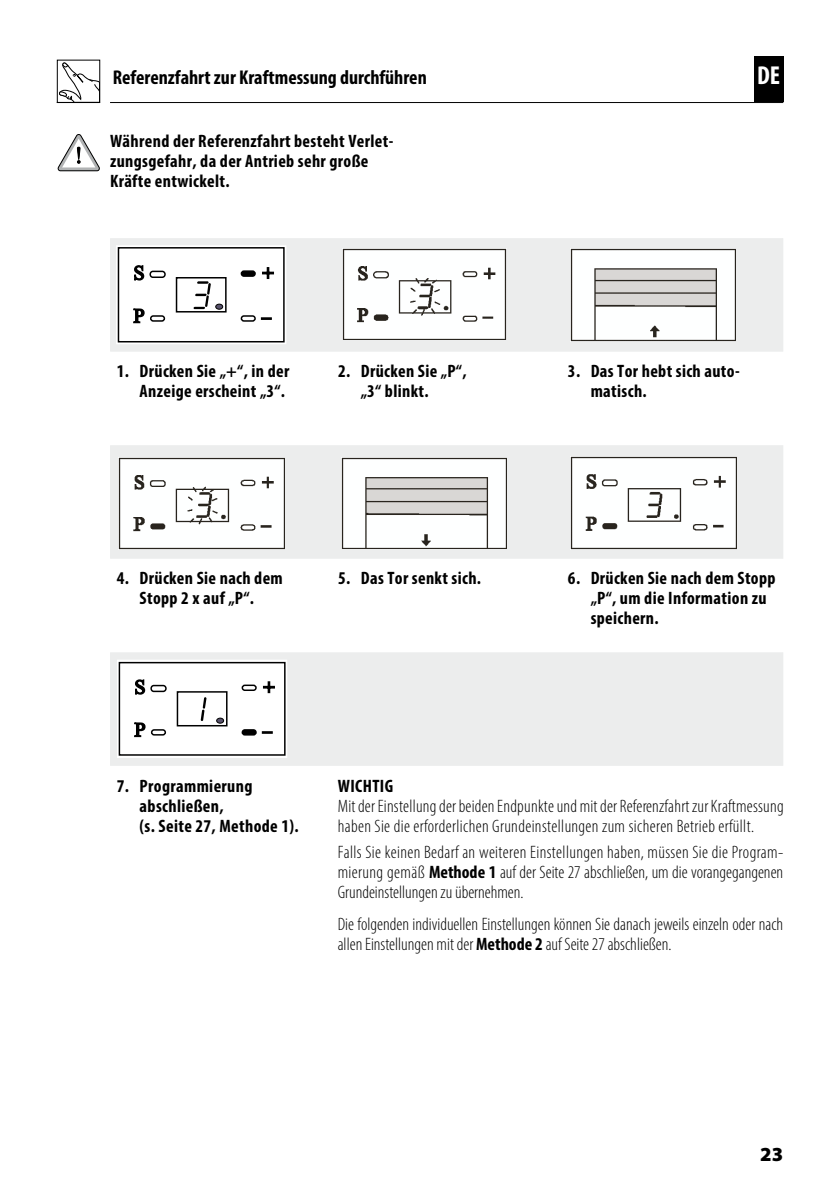
<style>
.page{position:relative;width:840px;height:1191px;background:#fff}
.page>*{position:absolute;margin:0;border:0;box-sizing:border-box;transform-origin:0 0}
.t1{font:700 condensed 26px "Myriad Pro";color:#fff}
.Titel_1{font:700 condensed 20px "Myriad Pro";color:#000}
.t2{font:900 20px "Myriad Pro";color:#000}
.Fließtext{font:300 condensed 18px/20px "Myriad Pro";color:#000}
.Handlungsschritte_Fe{font:700 condensed 18px/20px "Myriad Pro";letter-spacing:.02em;color:#000}
.Sicherheitshinweise{font:700 condensed 18px/20px "Myriad Pro";letter-spacing:.02em;color:#000}
.HINWEIS_WICHTIG{font:700 condensed 18px "Myriad Pro";letter-spacing:.02em;color:#000}
.s1{font-weight:700}
</style>
<div class="page">
<svg style="left:59px;top:63px;width:39px;height:38px"></svg>
<div style="left:57px;top:60px;width:43px;height:43px;border:1px solid #000"></div>
<div style="left:110px;top:238px;width:672px;height:114px;background:#eceded"></div>
<img style="left:342px;top:248px;width:164px;height:92px">
<img style="left:570px;top:248px;width:165px;height:93px">
<div style="left:110px;top:445px;width:672px;height:113px;background:#eceded"></div>
<img style="left:119px;top:457px;width:165px;height:92px">
<img style="left:341px;top:457px;width:165px;height:92px">
<img style="left:570px;top:456px;width:166px;height:93px">
<div style="left:110px;top:652px;width:672px;height:114px;background:#eceded"></div>
<div style="left:117px;top:659px;width:170px;height:99px;border:1px solid #fff"></div>
<svg style="left:118px;top:661px;width:168px;height:95px;background:#e7e7e7"></svg>
<svg style="left:58px;top:134px;width:42px;height:37px"></svg>
<div style="left:116px;top:245px;width:170px;height:99px;border:1px solid #fff"></div>
<svg style="left:117px;top:246px;width:168px;height:97px;background:#e6e6e6"></svg>
<div style="left:753px;top:57px;width:29px;height:45px;background:#000"></div>
<hr style="left:110px;top:102px;width:672px;height:1px;background:#000">
<hr style="left:57px;top:102px;width:43px;height:1px;background:#000">
<p class="Titel_1" style="left:113px;top:64px;width:315px">Referenzfahrt zur Kraftmessung durchführen</p>
<p class="Sicherheitshinweise" style="left:110px;top:131px;width:285px">Während der Referenzfahrt besteht Verlet&shy;zungsgefahr, da der Antrieb sehr große<br>Kräfte entwickelt.</p>
<h1 class="t1" style="left:756px;top:59px;width:25px">DE</h1>
<p class="Handlungsschritte_Fe" style="left:117px;top:361px;width:174px;text-align:right">1. Drücken Sie „+“, in der<br>Anzeige erscheint „3“.</p>
<p class="Handlungsschritte_Fe" style="left:360px;top:361px;width:107px;text-indent:-23px">2. Drücken Sie „P“, „3“ blinkt.</p>
<p class="Handlungsschritte_Fe" style="left:590px;top:361px;width:150px;text-indent:-23px">3. Das Tor hebt sich auto&shy;matisch.</p>
<p class="Handlungsschritte_Fe" style="left:117px;top:567px;width:167px;text-align:center">4. Drücken Sie nach dem<br>Stopp 2 x auf „P“.</p>
<p class="Handlungsschritte_Fe" style="left:338px;top:568px;width:144px">5. Das Tor senkt sich.</p>
<p class="Handlungsschritte_Fe" style="left:590px;top:568px;width:186px;text-indent:-23px">6. Drücken Sie nach dem Stopp „P“, um die Information zu speichern.</p>
<p class="Handlungsschritte_Fe" style="left:139px;top:775px;width:160px;text-indent:-23px">7. Programmierung abschließen,<br>(s. Seite 27, Methode 1).</p>
<p class="HINWEIS_WICHTIG" style="left:338px;top:774px;width:57px">WICHTIG</p>
<p class="Fließtext" style="left:337px;top:795px;width:447px">Mit der Einstellung der beiden Endpunkte und mit der Referenzfahrt zur Kraftmessung haben Sie die erforderlichen Grundeinstellungen zum sicheren Betrieb erfüllt.</p>
<p class="Fließtext" style="left:337px;top:841px;width:447px;text-align:justify">Falls Sie keinen Bedarf an weiteren Einstellungen haben, müssen Sie die Program&shy;mierung gemäß <span class="s1">Methode 1</span> auf der Seite 27 abschließen, um die vorangegangenen Grundeinstellungen zu übernehmen.</p>
<p class="Fließtext" style="left:337px;top:913px;width:447px">Die folgenden individuellen Einstellungen können Sie danach jeweils einzeln oder nach allen Einstellungen mit der <span class="s1">Methode 2</span> auf Seite 27 abschließen.</p>
<p class="t2" style="left:759px;top:1140px;width:25px">23</p>
</div>
